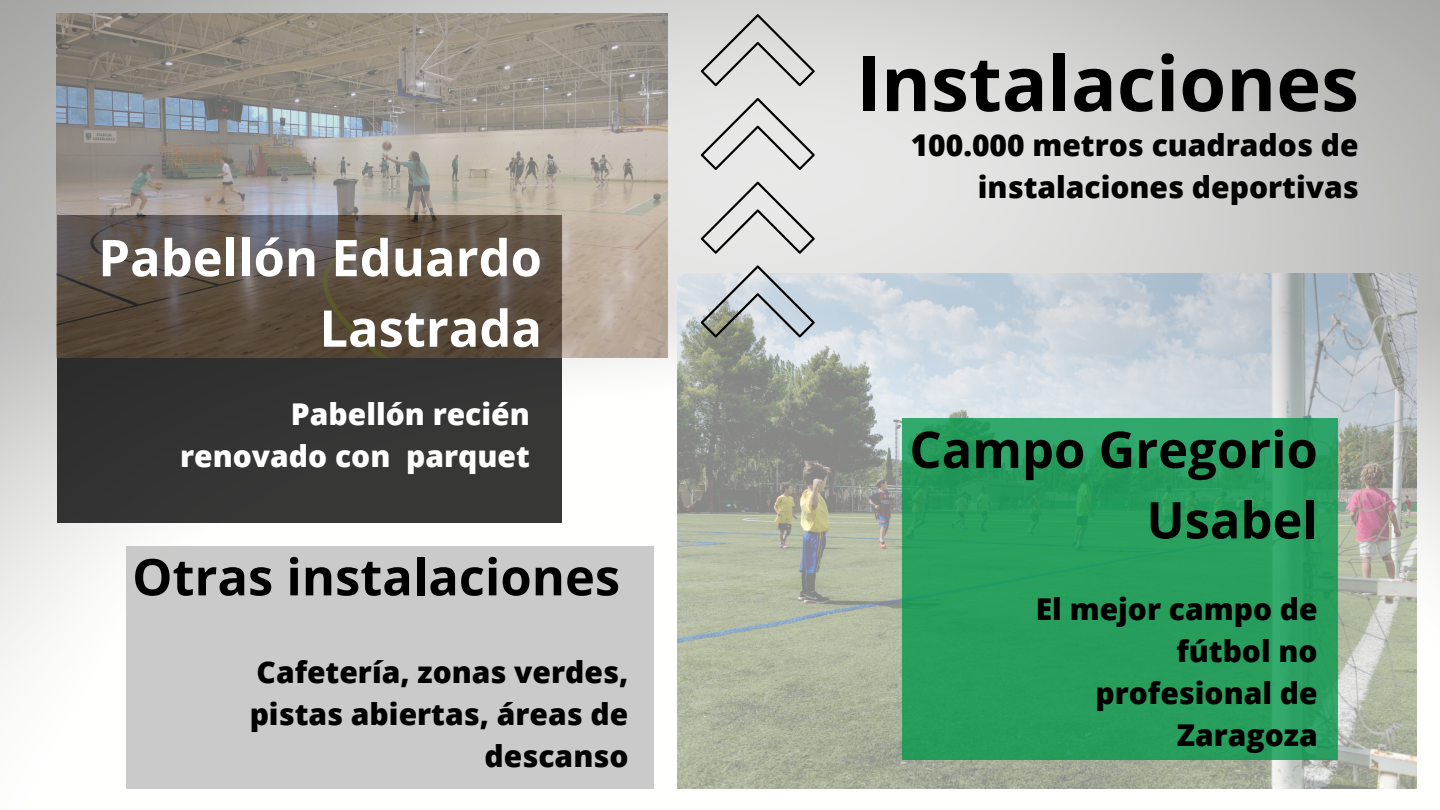
<style>
.page{position:relative;width:1440px;height:810px;background:#fff}
.page>*{position:absolute;margin:0;border:0;box-sizing:border-box;transform-origin:0 0}
.t1{font:700 76px "Open Sans";color:#000}
.t2{font:700 50.6px/70.5px "Open Sans";color:#000;text-align:right}
.t3{font:700 50.6px/70.5px "Open Sans";color:#fff;text-align:right}
.t4{font:800 30px/42px "Open Sans";color:#000;text-align:right}
.t5{font:800 30px/42px "Open Sans";color:#fff;text-align:right}
</style>
<div class="page">
<img style="left:0;top:0;width:1440px;height:789px">
<img style="left:677px;top:274px;width:740px;height:514px">
<div style="left:902px;top:418px;width:436px;height:342px;background:linear-gradient(to right,#279d5c,#2aa061)"></div>
<div style="left:57px;top:215px;width:504px;height:308px;background:#353534"></div>
<svg style="left:701px;top:14px;width:114px;height:72px;background:#cacac9"></svg>
<svg style="left:701px;top:98px;width:114px;height:72px;background:#d3d3d2"></svg>
<svg style="left:701px;top:182px;width:114px;height:72px;background:#d3d3d3"></svg>
<svg style="left:701px;top:265px;width:114px;height:73px;background:#bac1c4"></svg>
<img style="left:57px;top:14px;width:610px;height:343px">
<div style="left:126px;top:546px;width:527px;height:243px;background:#cacaca"></div>
<h2 class="t3" style="left:98px;top:221px;width:445px">Pabellón Eduardo<br>Lastrada</h2>
<p class="t5" style="left:180px;top:392px;width:351px">Pabellón recién renovado con parquet</p>
<h2 class="t2" style="left:132px;top:540px;width:489px">Otras instalaciones</h2>
<p class="t4" style="left:250px;top:651px;width:380px">Cafetería, zonas verdes, pistas abiertas, áreas de descanso</p>
<h1 class="t1" style="left:856px;top:30px;width:505px">Instalaciones</h1>
<p class="t4" style="left:911px;top:124px;width:450px">100.000 metros cuadrados de instalaciones deportivas</p>
<h2 class="t2" style="left:909px;top:413px;width:410px">Campo Gregorio<br>Usabel</h2>
<p class="t4" style="left:1036px;top:587px;width:284px">El mejor campo de fútbol no profesional de<br>Zaragoza</p>
</div>
